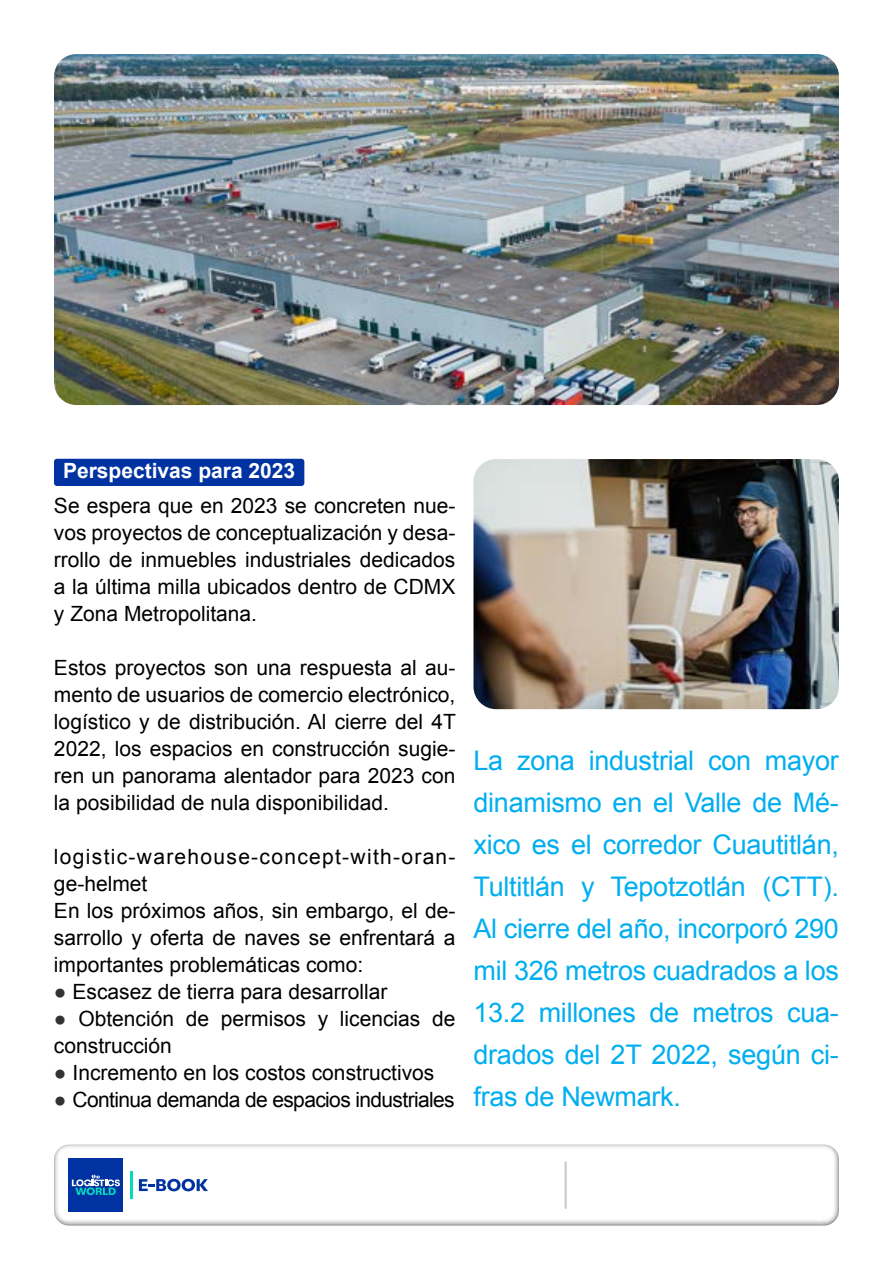
<style>
.page{position:relative;width:893px;height:1263px;background:#fff}
.page>*{position:absolute;margin:0;border:0;box-sizing:border-box;transform-origin:0 0}
.t1{font:27px/42px "Arial";letter-spacing:-.01em;color:#00aeef;text-align:justify}
.t2{font:21px/27px "Arial";color:#000;text-align:justify}
.t3{font:21px "Arial";letter-spacing:-.03em;color:#000}
.t4{font:700 21px "Arial";color:#fff}
.s1{font-weight:700;color:#333}
</style>
<div class="page">
<div style="left:42px;top:1143px;width:810px;height:93px;background:#000;opacity:.75"></div>
<div style="left:69px;top:1158px;width:54px;height:54px;background:#0033a1"></div>
<svg style="left:72px;top:1174px;width:48px;height:21px"></svg>
<hr style="left:130px;top:1171px;width:3px;height:28px;background:#03dbc0">
<svg style="left:139px;top:1179px;width:69px;height:12px"></svg>
<hr style="left:564px;top:1162px;width:3px;height:46px;background:#ccc">
<div style="left:54px;top:459px;width:250px;height:27px;background:#0033a1;border-radius:3px"></div>
<img style="left:54px;top:54px;width:785px;height:351px">
<img style="left:473px;top:459px;width:366px;height:250px">
<p class="t4" style="left:63px;top:457px;width:234px">Perspectivas para 2023</p>
<p class="t2" style="left:54px;top:492px;width:403px">Se espera que en 2023 se concreten nue&shy;vos proyectos de conceptualización y desa&shy;rrollo de inmuebles industriales dedicados a la última milla ubicados dentro de CDMX y Zona Metropolitana.</p>
<p class="t2" style="left:54px;top:654px;width:403px">Estos proyectos son una respuesta al au&shy;mento de usuarios de comercio electrónico, logístico y de distribución. Al cierre del 4T 2022, los espacios en construcción sugie&shy;ren un panorama alentador para 2023 con la posibilidad de nula disponibilidad.</p>
<p class="t2" style="left:54px;top:843px;width:403px;text-align:left">logistic-warehouse-concept-with-oran&shy;ge-helmet<br>En los próximos años, sin embargo, el de&shy;sarrollo y oferta de naves se enfrentará a importantes problemáticas como:</p>
<p class="t2" style="left:54px;top:978px;width:335px"><span class="s1">●</span> Escasez de tierra para desarrollar</p>
<p class="t2" style="left:54px;top:1005px;width:403px"><span class="s1">●</span> Obtención de permisos y licencias de construcción</p>
<p class="t2" style="left:54px;top:1059px;width:382px"><span class="s1">●</span> Incremento en los costos constructivos</p>
<p class="t3" style="left:54px;top:1086px;width:402px"><span class="s1">●</span> Continua demanda de espacios industriales</p>
<p class="t1" style="left:473px;top:739px;width:367px">La zona industrial con mayor dinamismo en el Valle de Mé&shy;xico es el corredor Cuautitlán, Tultitlán y Tepotzotlán (CTT).<br>Al cierre del año, incorporó 290 mil 326 metros cuadrados a los 13.2 millones de metros cua&shy;drados del 2T 2022, según ci&shy;fras de Newmark.</p>
</div>
